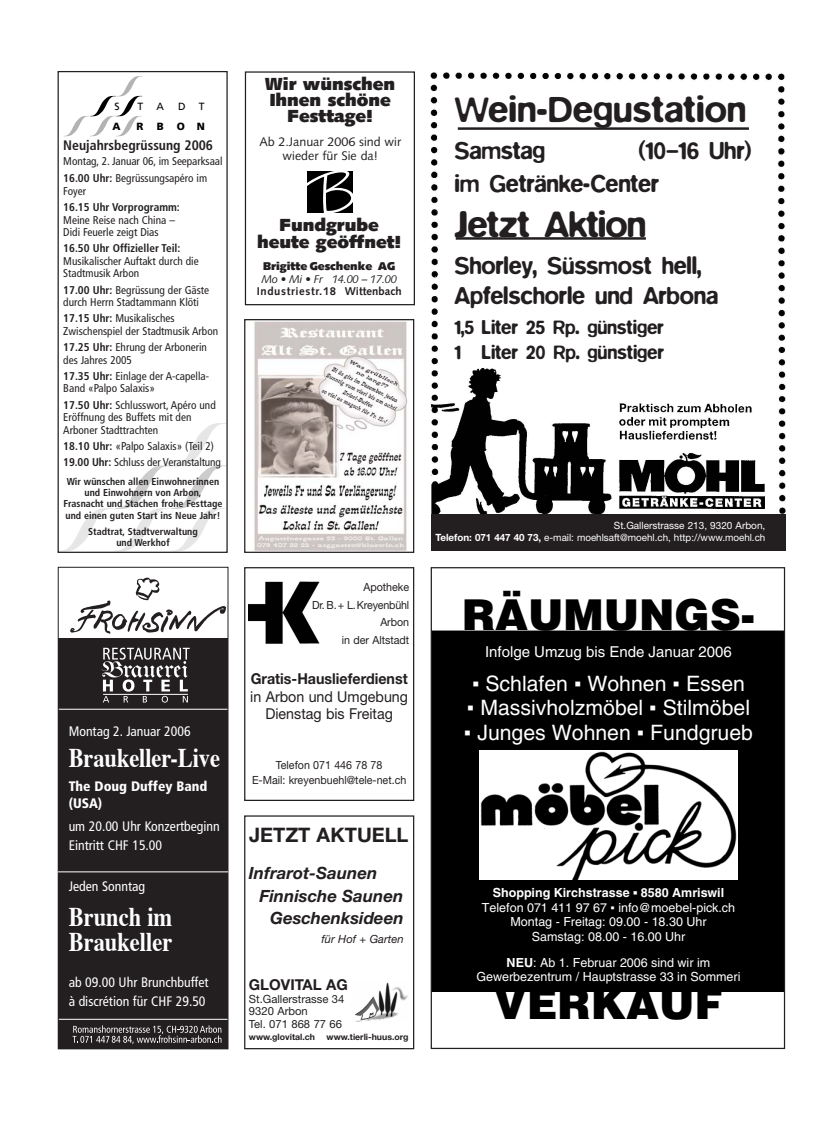
<style>
.page{position:relative;width:833px;height:1134px;background:#fff}
.page>*{position:absolute;margin:0;border:0;box-sizing:border-box;transform-origin:0 0}
.t1{font:42.5px "Helvetica Black+LOJXUD";color:#000}
.t2{font:500 37.5px "Blur";letter-spacing:-.005em;color:#231f20}
.t3{font:500 37.5px "Blur";letter-spacing:-.025em;color:#231f20}
.t4{font:700 27px/25px "Times";color:#fff;scale:.83 1}
.t5{font:500 25px/32.5px "Blur";letter-spacing:-.01em;color:#231f20;scale:.96 1}
.t6{font:21.25px "Helvetica+QGPRAO";color:#fff}
.t7{font:500 20px/25px "Blur";letter-spacing:-.01em;color:#231f20;scale:.96 1}
.t8{font:700 20px "Helvetica Neue";color:#231f20}
.t9{font:17.5px/16.2px "Syntax Ultra Black+FBPTHD";color:#231f20;text-align:center}
.t10{font:italic 700 16.88px "Helvetica Neue";color:#231f20}
.t11{font:15px/17.5px "Helvetica Neue";color:#231f20;text-align:center;scale:.95 1}
.t12{font:15px "Helvetica+QGPRAO";color:#fff}
.t13{font:700 15px "Helvetica Neue";color:#231f20;scale:.95 1}
.t14{font:700 15px "Helvetica Neue";color:#231f20}
.t15{font:condensed 13.75px/18.8px "Frutiger";color:#fff}
.t16{font:700 condensed 13.75px "Frutiger";color:#231f20}
.t17{font:900 condensed 13.75px/17.5px "Frutiger";color:#fff}
.t18{font:12.5px/14.5px "Helvetica+QGPRAO";color:#fff;text-align:center}
.t19{font:12.5px/13.8px "Syntax Roman+ZEWPXX";color:#231f20;text-align:center}
.t20{font:12.5px "Helvetica Bold+DRICVC";color:#fff}
.t21{font:condensed 11.25px/12.5px "Frutiger";color:#231f20}
.t22{font:11.25px/17.5px "Helvetica Neue";color:#231f20;text-align:center;scale:.95 1}
.t23{font:11.25px/12.5px "Helvetica Neue";color:#231f20}
.t24{font:11.25px "Syntax Bold+IFXCTC";letter-spacing:.055em;color:#231f20}
.t25{font:700 condensed 11.25px "Frutiger";color:#231f20}
.t26{font:700 condensed 11.25px "Frutiger";color:#231f20}
.t27{font:11.25px "Syntax Ultra Black+FBPTHD";color:#231f20}
.t28{font:11.25px "Syntax Italic+TMWEPS";letter-spacing:-.03em;color:#231f20}
.t29{font:italic 11.25px "Helvetica Neue";color:#231f20}
.t30{font:10.38px "Frutiger";color:#000}
.t31{font:900 10.38px "Frutiger";color:#000}
.t32{font:700 condensed 10px/11.2px "Frutiger";color:#231f20;text-align:center}
.t33{font:10px/12px "Helvetica Neue";color:#fff;text-align:right}
.t34{font:700 8.75px "Helvetica Neue";color:#231f20}
.s1{font-weight:700}
.s2{font-family:"TT6 C7 o 00+BSOGMA"}
.s3{font-family:"TT6 C Ao 00+ODSOFG"}
.s4{font-family:"TT6 C Co 00+KQUUOO"}
.s5{font-family:"Helvetica Bold+DRICVC"}
</style>
<div class="page">
<img style="left:431px;top:72px;width:354px;height:442px">
<div style="left:431px;top:514px;width:354px;height:36px;background:#231f20"></div>
<hr style="left:458px;top:127px;width:291px;height:3px;background:#231f20">
<hr style="left:456px;top:237px;width:190px;height:3px;background:#231f20">
<div style="left:433px;top:631px;width:350px;height:360px;background:#000"></div>
<img style="left:479px;top:750px;width:259px;height:130px">
<svg style="left:60px;top:423px;width:166px;height:128px"></svg>
<svg style="left:64px;top:76px;width:79px;height:60px"></svg>
<div style="left:58px;top:71px;width:170px;height:482px;border:1px solid #231f20"></div>
<div style="left:58px;top:638px;width:170px;height:411px;background:#231f20"></div>
<svg style="left:70px;top:578px;width:156px;height:56px"></svg>
<svg style="left:101px;top:648px;width:89px;height:55px"></svg>
<svg style="left:73px;top:1025px;width:148px;height:19px"></svg>
<hr style="left:58px;top:709px;width:170px;height:1px;background:#fff">
<hr style="left:58px;top:1019px;width:170px;height:1px;background:#fff">
<div style="left:58px;top:567px;width:170px;height:482px;border:1px solid #231f20"></div>
<hr style="left:58px;top:871px;width:170px;height:1px;background:#fff">
<svg style="left:244px;top:71px;width:171px;height:235px"></svg>
<svg style="left:244px;top:319px;width:171px;height:482px"></svg>
<img style="left:248px;top:580px;width:74px;height:66px">
<div style="left:244px;top:815px;width:170px;height:234px;border:1px solid #231f20"></div>
<img style="left:355px;top:982px;width:53px;height:40px">
<p class="t30" style="left:115px;top:102px;width:7px">S</p>
<p class="t30" style="left:138px;top:102px;width:7px">T</p>
<p class="t30" style="left:156px;top:102px;width:9px">A</p>
<p class="t30" style="left:178px;top:102px;width:9px">D</p>
<p class="t30" style="left:199px;top:102px;width:7px">T</p>
<p class="t31" style="left:112px;top:122px;width:10px">A</p>
<p class="t31" style="left:137px;top:122px;width:8px">R</p>
<p class="t31" style="left:157px;top:122px;width:49px">BON</p>
<p class="t16" style="left:63px;top:139px;width:151px">Neujahrsbegrüssung 2006</p>
<p class="t21" style="left:63px;top:153px;width:161px;line-height:17.5px">Montag, 2. Januar 06, im Seeparksaal<br><span class="s1">16.00 Uhr:</span> Begrüssungsapéro im</p>
<p class="t21" style="left:63px;top:185px;width:24px">Foyer</p>
<p class="t26" style="left:63px;top:203px;width:118px">16.15 Uhr Vorprogramm:</p>
<p class="t21" style="left:63px;top:214px;width:113px">Meine Reise nach China –<br>Didi Feuerle zeigt Dias</p>
<p class="t25" style="left:63px;top:244px;width:119px">16.50 Uhr Offizieller Teil:</p>
<p class="t21" style="left:63px;top:255px;width:137px">Musikalischer Auftakt durch die<br>Stadtmusik Arbon</p>
<p class="t21" style="left:63px;top:284px;width:147px"><span class="s1">17.00 Uhr:</span> Begrüssung der Gäste durch Herrn Stadtammann Klöti</p>
<p class="t21" style="left:63px;top:313px;width:156px"><span class="s1">17.15 Uhr:</span> Musikalisches<br>Zwischenspiel der Stadtmusik Arbon</p>
<p class="t21" style="left:63px;top:342px;width:145px"><span class="s1">17.25 Uhr:</span> Ehrung der Arbonerin des Jahres 2005</p>
<p class="t21" style="left:63px;top:370px;width:147px"><span class="s1">17.35 Uhr:</span> Einlage der A-capella-<br>Band «Palpo Salaxis»</p>
<p class="t21" style="left:63px;top:399px;width:154px"><span class="s1">17.50 Uhr:</span> Schlusswort, Apéro und<br>Eröffnung des Buffets mit den<br>Arboner Stadttrachten</p>
<p class="t21" style="left:63px;top:439px;width:159px;line-height:16.2px"><span class="s1">18.10 Uhr:</span> «Palpo Salaxis» (Teil 2)<br><span class="s1">19.00 Uhr:</span> Schluss der Veranstaltung</p>
<p class="t32" style="left:64px;top:476px;width:160px">Wir wünschen allen Einwohnerinnen und Einwohnern von Arbon, Frasnacht und Stachen frohe Festtage und einen guten Start ins Neue Jahr!</p>
<p class="t32" style="left:88px;top:526px;width:111px">Stadtrat, Stadtverwaltung und Werkhof</p>
<p class="t15" style="left:69px;top:723px;width:123px">Montag 2. Januar 2006</p>
<h3 class="t4" style="left:69px;top:748px;width:184px">Braukeller-Live</h3>
<p class="t17" style="left:69px;top:778px;width:140px">The Doug Duffey Band (USA)</p>
<p class="t15" style="left:69px;top:818px;width:153px">um 20.00 Uhr Konzertbeginn<br>Eintritt CHF 15.00</p>
<p class="t15" style="left:69px;top:878px;width:78px">Jeden Sonntag</p>
<h3 class="t4" style="left:69px;top:907px;width:126px">Brunch im<br>Braukeller</h3>
<p class="t15" style="left:69px;top:974px;width:141px">ab 09.00 Uhr Brunchbuffet à discrétion für CHF 29.50</p>
<h3 class="t9" style="left:265px;top:77px;width:131px">Wir wünschen<br>Ihnen schöne<br>Festtage!</h3>
<p class="t19" style="left:259px;top:135px;width:143px">Ab 2.Januar 2006 sind wir wieder für Sie da!</p>
<h3 class="t9" style="left:257px;top:218px;width:146px">Fundgrube heute geöffnet!</h3>
<p class="t27" style="left:263px;top:261px;width:134px">Brigitte Geschenke AG</p>
<p class="t28" style="left:261px;top:272px;width:137px">Mo • Mi • Fr 14.00 – 17.00</p>
<p class="t24" style="left:257px;top:285px;width:146px">Industriestr.18 Wittenbach</p>
<h2 class="t2" style="left:454px;top:94px;width:293px">Wein-Degustation</h2>
<h3 class="t5" style="left:454px;top:135px;width:96px">Samstag</h3>
<h3 class="t5" style="left:454px;top:135px;width:311px;text-indent:184px">(10–16 Uhr) im Getränke-Center</h3>
<h2 class="t3" style="left:454px;top:209px;width:193px">Jetzt Aktion</h2>
<h3 class="t5" style="left:454px;top:251px;width:276px;line-height:30px">Shorley, Süssmost hell,<br>Apfelschorle und Arbona</h3>
<h3 class="t7" style="left:454px;top:315px;width:220px">1,5 Liter 25 Rp. günstiger<br>1 Liter 20 Rp. günstiger</h3>
<p class="t22" style="left:312px;top:580px;width:104px;text-align:right">Apotheke<br>Dr. B.+ L.Kreyenbühl<br>Arbon<br>in der Altstadt</p>
<h3 class="t13" style="left:251px;top:674px;width:167px">Gratis-Hauslieferdienst</h3>
<h3 class="t11" style="left:250px;top:689px;width:168px">in Arbon und Umgebung<br>Dienstag bis Freitag</h3>
<p class="t22" style="left:252px;top:759px;width:164px;line-height:15px">Telefon 071 446 78 78<br>E-Mail: kreyenbuehl@tele-net.ch</p>
<h3 class="t8" style="left:249px;top:828px;width:161px">JETZT AKTUELL</h3>
<h3 class="t10" style="left:249px;top:867px;width:130px">Infrarot-Saunen</h3>
<h3 class="t10" style="left:259px;top:889px;width:145px">Finnische Saunen</h3>
<h3 class="t10" style="left:270px;top:912px;width:135px">Geschenksideen</h3>
<p class="t29" style="left:321px;top:935px;width:84px">für Hof + Garten</p>
<h3 class="t14" style="left:249px;top:980px;width:101px">GLOVITAL AG</h3>
<p class="t23" style="left:249px;top:994px;width:97px">St.Gallerstrasse 34<br>9320 Arbon<br>Tel. 071 868 77 66</p>
<p class="t34" style="left:249px;top:1034px;width:68px">www.glovital.ch</p>
<p class="t34" style="left:327px;top:1034px;width:83px">www.tierli-huus.org</p>
<p class="t33" style="left:435px;top:521px;width:331px">St.Gallerstrasse 213, 9320 Arbon,<br><span class="s1">Telefon: 071 447 40 73,</span> e-mail: moehlsaft@moehl.ch, http://www.moehl.ch</p>
<h1 class="t1" style="left:462px;top:599px;width:294px">RÄUMUNGS-</h1>
<h3 class="t12" style="left:485px;top:646px;width:248px">Infolge Umzug bis Ende Januar 2006</h3>
<h3 class="t6" style="left:472px;top:675px;width:274px"><span class="s2">▪</span> Schlafen <span class="s2">▪</span> Wohnen <span class="s2">▪</span> Essen</h3>
<h3 class="t6" style="left:467px;top:700px;width:285px"><span class="s2">▪</span> Massivholzmöbel <span class="s2">▪</span> Stilmöbel</h3>
<h3 class="t6" style="left:464px;top:725px;width:291px"><span class="s2">▪</span> Junges Wohnen <span class="s2">▪</span> Fundgrueb</h3>
<p class="t20" style="left:492px;top:885px;width:233px">Shopping Kirchstrasse <span class="s3">▪</span> 8580 Amriswil</p>
<p class="t18" style="left:482px;top:901px;width:255px">Telefon 071 411 97 67 <span class="s4">▪</span> info@moebel-pick.ch<br>Montag - Freitag: 09.00 - 18.30 Uhr<br>Samstag: 08.00 - 16.00 Uhr</p>
<p class="t18" style="left:476px;top:956px;width:265px"><span class="s5">NEU</span>: Ab 1. Februar 2006 sind wir im<br>Gewerbezentrum / Hauptstrasse 33 in Sommeri</p>
<h1 class="t1" style="left:494px;top:988px;width:231px">VERKAUF</h1>
</div>
